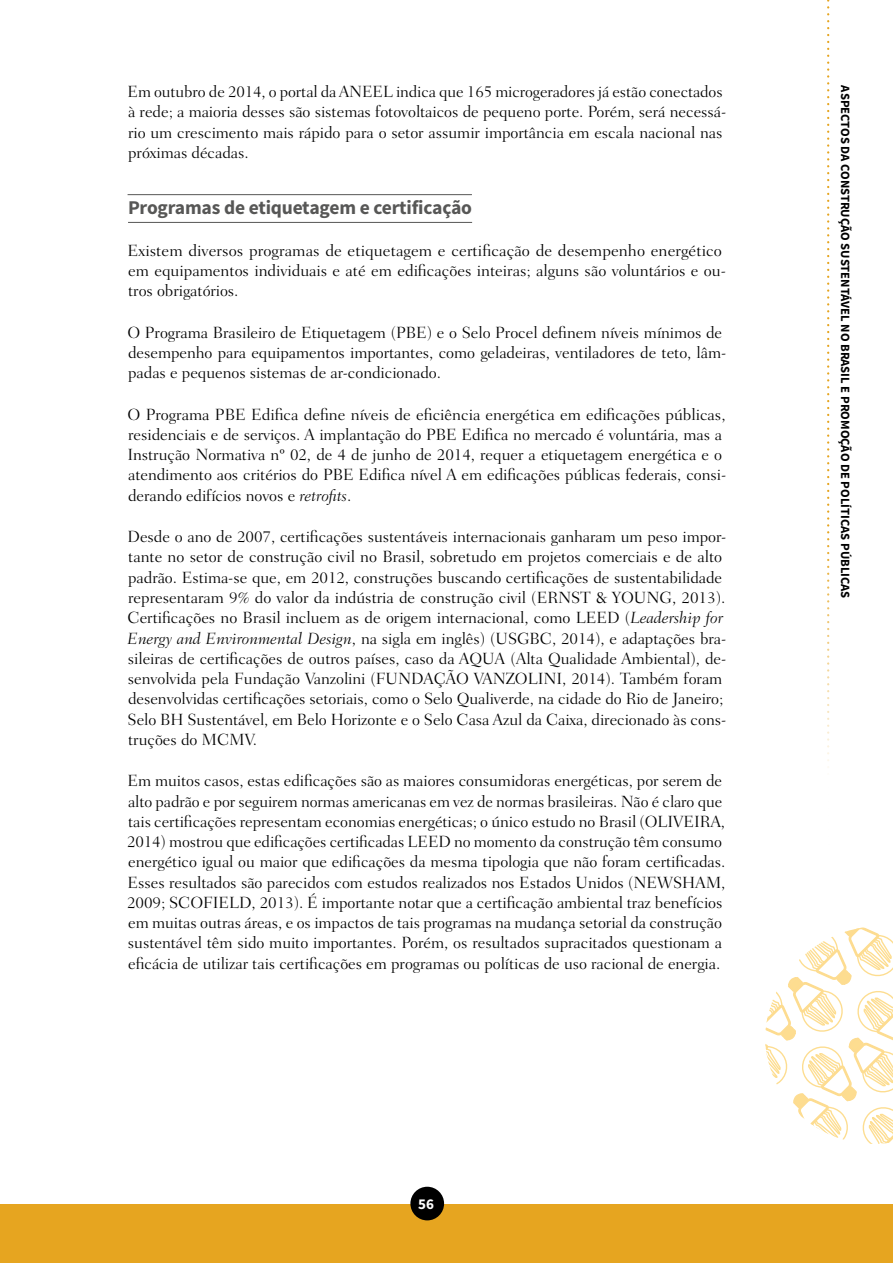
<style>
.page{position:relative;width:893px;height:1263px;background:#fff}
.page>*{position:absolute;margin:0;border:0;box-sizing:border-box;transform-origin:0 0}
.t1{font:700 19.5px "Source Sans Pro";color:#575756}
.t2{font:300 16.5px/20.2px "Fairfield LT Std";letter-spacing:-.005em;color:#000}
.t3{font:700 15px "Source Sans Pro";color:#fff}
.t4{font:700 12.6px "Source Sans Pro";color:#000}
.s1{font-style:italic}
</style>
<div class="page">
<svg style="left:765px;top:927px;width:128px;height:217px"></svg>
<div style="left:0;top:1204px;width:893px;height:59px;background:#e6a520"></div>
<svg style="left:827px;top:0;width:2px;height:768px"></svg>
<div style="left:410px;top:1187px;width:34px;height:33px;background:#000;border-radius:50%"></div>
<hr style="left:128px;top:194px;width:344px;height:1px;background:#575756">
<hr style="left:128px;top:222px;width:344px;height:1px;background:#575756">
<p class="t2" style="left:128px;top:82px;width:600px">Em outubro de 2014, o portal da ANEEL indica que 165 microgeradores já estão conectados à rede; a maioria desses são sistemas fotovoltaicos de pequeno porte. Porém, será necessá&shy;rio um crescimento mais rápido para o setor assumir importância em escala nacional nas próximas décadas.</p>
<p class="t1" style="left:128px;top:195px;width:346px">Programas de etiquetagem e certificação</p>
<p class="t2" style="left:128px;top:240px;width:600px">Existem diversos programas de etiquetagem e certificação de desempenho energético em equipamentos individuais e até em edificações inteiras; alguns são voluntários e ou&shy;tros obrigatórios.</p>
<p class="t2" style="left:127px;top:322px;width:600px">O Programa Brasileiro de Etiquetagem (PBE) e o Selo Procel definem níveis mínimos de desempenho para equipamentos importantes, como geladeiras, ventiladores de teto, lâm&shy;padas e pequenos sistemas de ar-condicionado.</p>
<p class="t2" style="left:127px;top:404px;width:600px">O Programa PBE Edifica define níveis de eficiência energética em edificações públicas, residenciais e de serviços. A implantação do PBE Edifica no mercado é voluntária, mas a Instrução Normativa nº 02, de 4 de junho de 2014, requer a etiquetagem energética e o atendimento aos critérios do PBE Edifica nível A em edificações públicas federais, consi&shy;derando edifícios novos e <span class="s1">retrofits</span>.</p>
<p class="t2" style="left:127px;top:527px;width:600px">Desde o ano de 2007, certificações sustentáveis internacionais ganharam um peso impor&shy;tante no setor de construção civil no Brasil, sobretudo em projetos comerciais e de alto padrão. Estima-se que, em 2012, construções buscando certificações de sustentabilidade representaram 9% do valor da indústria de construção civil (ERNST &amp; YOUNG, 2013).<br>Certificações no Brasil incluem as de origem internacional, como LEED (<span class="s1">Leadership for Energy and Environmental Design</span>, na sigla em inglês) (USGBC, 2014), e adaptações bra&shy;sileiras de certificações de outros países, caso da AQUA (Alta Qualidade Ambiental), de&shy;senvolvida pela Fundação Vanzolini (FUNDAÇÃO VANZOLINI, 2014). Também foram desenvolvidas certificações setoriais, como o Selo Qualiverde, na cidade do Rio de Janeiro; Selo BH Sustentável, em Belo Horizonte e o Selo Casa Azul da Caixa, direcionado às cons&shy;truções do MCMV.</p>
<p class="t2" style="left:127px;top:771px;width:600px">Em muitos casos, estas edificações são as maiores consumidoras energéticas, por serem de alto padrão e por seguirem normas americanas em vez de normas brasileiras. Não é claro que tais certificações representam economias energéticas; o único estudo no Brasil (OLIVEIRA, 2014) mostrou que edificações certificadas LEED no momento da construção têm consumo energético igual ou maior que edificações da mesma tipologia que não foram certificadas.<br>Esses resultados são parecidos com estudos realizados nos Estados Unidos (NEWSHAM, 2009; SCOFIELD, 2013). É importante notar que a certificação ambiental traz benefícios em muitas outras áreas, e os impactos de tais programas na mudança setorial da construção sustentável têm sido muito importantes. Porém, os resultados supracitados questionam a eficácia de utilizar tais certificações em programas ou políticas de uso racional de energia.</p>
<p class="t3" style="left:418px;top:1194px;width:17px">56</p>
<p class="t4" style="left:853px;top:85px;width:514px;rotate:90deg">Aspectos da Construção Sustentável no Brasil e Promoção de Políticas Públicas</p>
</div>
